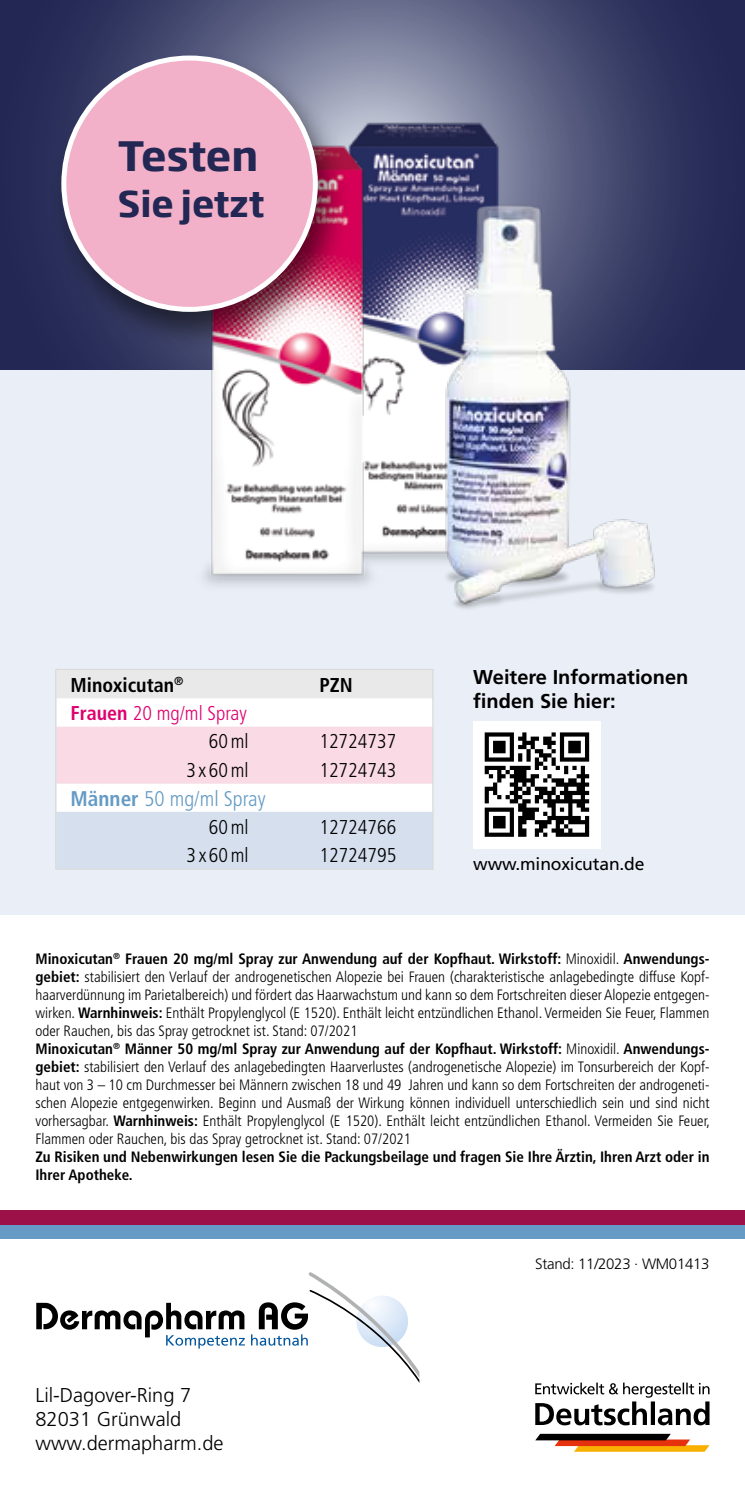
<style>
.page{position:relative;width:745px;height:1489px;background:#fff}
.page>*{position:absolute;margin:0;border:0;box-sizing:border-box;transform-origin:0 0}
.t1{font:700 40px "Soho Gothic Pro";color:#222754}
.t2{font:700 35px "Soho Gothic Pro";color:#222754}
.t3{font:300 condensed 21.25px "Frutiger LT Std";color:#659bc5}
.t4{font:300 condensed 20px "Frutiger LT Std";color:#000}
.t5{font:300 20px/24px "Frutiger LT Std";color:#000}
.t6{font:700 20px/24px "Frutiger LT Std";color:#000}
.t7{font:300 condensed 20px/28.2px "Frutiger LT Std";color:#de006e;text-align:right}
.t8{font:700 condensed 20px "Frutiger LT Std";color:#000}
.t9{font:17.5px "Frutiger LT Std";letter-spacing:-.01em;color:#000}
.t10{font:300 condensed 15px/18px "Frutiger LT Std";color:#000}
.t11{font:700 condensed 15px/18px "Frutiger LT Std";color:#000}
.t12{font:300 15px "Frutiger LT Std";letter-spacing:-.02em;color:#000}
.s1{font-weight:700}
.s2{color:#000}
</style>
<div class="page">
<div style="left:0;top:1224px;width:744px;height:14px;background:#659bc5"></div>
<svg style="left:535px;top:1382px;width:174px;height:43px"></svg>
<svg style="left:535px;top:1433px;width:174px;height:18px"></svg>
<div style="left:0;top:1210px;width:744px;height:14px;background:#9c1148"></div>
<svg style="left:36px;top:1302px;width:209px;height:46px"></svg>
<svg style="left:251px;top:1272px;width:168px;height:110px"></svg>
<div style="left:0;top:0;width:744px;height:914px;background:#eaeff7"></div>
<svg style="left:0;top:0;width:744px;height:369px;background:#42476e"></svg>
<svg style="left:57px;top:670px;width:374px;height:197px"></svg>
<div style="left:55px;top:668px;width:378px;height:201px;border:1px solid #dadada"></div>
<img style="left:351px;top:114px;width:168px;height:449px">
<img style="left:435px;top:196px;width:224px;height:413px">
<img style="left:192px;top:137px;width:190px;height:449px">
<div style="left:473px;top:721px;width:127px;height:127px;background:#fff"></div>
<svg style="left:484px;top:732px;width:106px;height:105px"></svg>
<svg style="left:484px;top:732px;width:104px;height:104px"></svg>
<div style="left:49px;top:51px;width:302px;height:303px;background:#000;opacity:.55"></div>
<div style="left:64px;top:58px;width:251px;height:251px;background:#f2b1c8;border-radius:50%"></div>
<h1 class="t1" style="left:118px;top:124px;width:142px">Testen</h1>
<h2 class="t2" style="left:118px;top:176px;width:148px">Sie jetzt</h2>
<h3 class="t8" style="left:71px;top:673px;width:114px">Minoxicutan<sup>®</sup></h3>
<h3 class="t8" style="left:319px;top:673px;width:35px">PZN</h3>
<h3 class="t7" style="left:71px;top:699px;width:179px"><span class="s1">Frauen</span> 20 mg/ml Spray<br><span class="s2">60ml</span></h3>
<h3 class="t4" style="left:319px;top:730px;width:78px">12724737</h3>
<h3 class="t4" style="left:186px;top:758px;width:63px">3x60ml</h3>
<h3 class="t4" style="left:319px;top:758px;width:78px">12724743</h3>
<h3 class="t3" style="left:71px;top:786px;width:196px"><span class="s1">Männer</span> 50 mg/ml Spray</h3>
<h3 class="t4" style="left:209px;top:815px;width:41px">60ml</h3>
<h3 class="t4" style="left:319px;top:815px;width:78px">12724766</h3>
<h3 class="t4" style="left:186px;top:843px;width:63px">3x60ml</h3>
<h3 class="t4" style="left:319px;top:843px;width:78px">12724795</h3>
<h3 class="t6" style="left:473px;top:665px;width:216px">Weitere Informationen finden Sie hier:</h3>
<p class="t9" style="left:473px;top:853px;width:173px">www.minoxicutan.de</p>
<p class="t10" style="left:35px;top:949px;width:675px"><span class="s1">Minoxicutan</span><sup>®</sup> <span class="s1">Frauen 20 mg/ml Spray zur Anwendung auf der Kopfhaut. Wirkstoff:</span> Minoxidil. <span class="s1">Anwendungs&shy;gebiet:</span> stabilisiert den Verlauf der androgenetischen Alopezie bei Frauen (charakteristische anlagebedingte diffuse Kopf&shy;haarverdünnung im Parietalbereich) und fördert das Haarwachstum und kann so dem Fortschreiten dieser Alopezie entgegen&shy;wirken. <span class="s1">Warnhinweis:</span> Enthält Propylenglycol (E 1520). Enthält leicht entzündlichen Ethanol. Vermeiden Sie Feuer, Flammen oder Rauchen, bis das Spray getrocknet ist. Stand: 07/2021<br><span class="s1">Minoxicutan</span><sup>®</sup> <span class="s1">Männer 50 mg/ml Spray zur Anwendung auf der Kopfhaut. Wirkstoff:</span> Minoxidil. <span class="s1">Anwendungs&shy;gebiet:</span> stabilisiert den Verlauf des anlagebedingten Haarverlustes (androgenetische Alopezie) im Tonsurbereich der Kopf&shy;haut von 3 – 10 cm Durchmesser bei Männern zwischen 18 und 49 Jahren und kann so dem Fortschreiten der androgeneti&shy;schen Alopezie entgegenwirken. Beginn und Ausmaß der Wirkung können individuell unterschiedlich sein und sind nicht vorhersagbar. <span class="s1">Warnhinweis:</span> Enthält Propylenglycol (E 1520). Enthält leicht entzündlichen Ethanol. Vermeiden Sie Feuer, Flammen oder Rauchen, bis das Spray getrocknet ist. Stand: 07/2021</p>
<p class="t11" style="left:35px;top:1147px;width:675px">Zu Risiken und Nebenwirkungen lesen Sie die Packungsbeilage und fragen Sie Ihre Ärztin, Ihren Arzt oder in<br>Ihrer Apotheke.</p>
<h3 class="t5" style="left:35px;top:1382px;width:189px">Lil-Dagover-Ring 7<br>82031 Grünwald www.dermapharm.de</h3>
<p class="t12" style="left:535px;top:1255px;width:176px">Stand: 11/2023 · WM01413</p>
</div>
